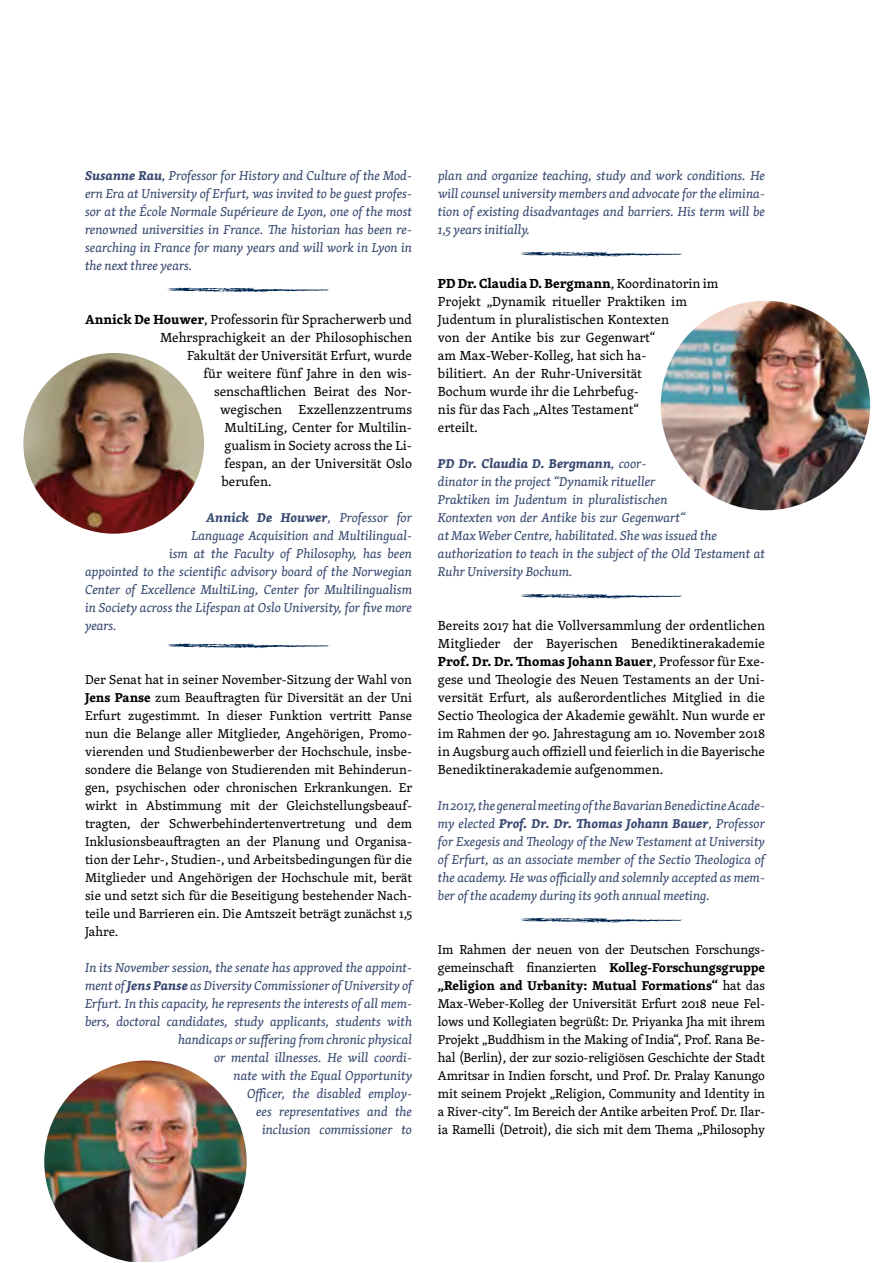
<style>
.page{position:relative;width:893px;height:1263px;background:#fff}
.page>*{position:absolute;margin:0;border:0;box-sizing:border-box;transform-origin:0 0}
.t1{font:13.5px/18px "Skolar";color:#000}
.t2{font:13.5px "Skolar Bold 2";color:#000}
.t3{font:italic 13.2px/18px "Skolar";color:#374970;text-align:justify}
.t4{font:13.2px/18px "Skolar";letter-spacing:-.01em;color:#000;text-align:justify}
.t5{font:13.2px "Skolar Bold 2";letter-spacing:-.01em;color:#000}
.t6{font:italic 700 13.2px "Skolar";color:#374970}
.s1{font-weight:700}
.s2{font-family:"Skolar Bold 2"}
.s3{font-weight:400}
.s4{font-family:"Skolar"}
</style>
<div class="page">
<svg style="left:167px;top:288px;width:163px;height:4px"></svg>
<svg style="left:167px;top:644px;width:163px;height:4px"></svg>
<svg style="left:520px;top:252px;width:163px;height:4px"></svg>
<svg style="left:520px;top:594px;width:163px;height:4px"></svg>
<svg style="left:520px;top:918px;width:163px;height:4px"></svg>
<img style="left:661px;top:301px;width:209px;height:209px;border-radius:105px">
<img style="left:44px;top:1060px;width:203px;height:202px">
<img style="left:23px;top:353px;width:181px;height:181px;border-radius:90px">
<p class="t3" style="left:85px;top:166px;width:329px"><span class="s1">Susanne Rau</span>, Professor for History and Culture of the Mod&shy;ern Era at University of Erfurt, was invited to be guest profes&shy;sor at the École Normale Supérieure de Lyon, one of the most renowned universities in France. The historian has been re&shy;searching in France for many years and will work in Lyon in the next three years.</p>
<p class="t1" style="left:85px;top:310px;width:329px"><span class="s2">Annick De Houwer</span>, Professorin für Spracherwerb und</p>
<p class="t1" style="left:160px;top:328px;width:254px">Mehrsprachigkeit an der Philosophischen</p>
<p class="t1" style="left:187px;top:346px;width:227px">Fakultät der Universität Erfurt, wurde</p>
<p class="t1" style="left:204px;top:364px;width:210px">für weitere fünf Jahre in den wis-</p>
<p class="t1" style="left:214px;top:382px;width:199px">senschaftlichen Beirat des Nor-</p>
<p class="t1" style="left:220px;top:400px;width:193px">wegischen Exzellenzzentrums</p>
<p class="t1" style="left:225px;top:418px;width:189px">MultiLing, Center for Multilin-</p>
<p class="t1" style="left:225px;top:436px;width:189px">gualism in Society across the Li-</p>
<p class="t1" style="left:225px;top:454px;width:189px">fespan, an der Universität Oslo</p>
<p class="t1" style="left:222px;top:472px;width:52px">berufen.</p>
<p class="t6" style="left:207px;top:507px;width:207px">Annick De Houwer<span class="s3">, Professor for</span></p>
<p class="t3" style="left:192px;top:526px;width:222px">Language Acquisition and Multilingual-</p>
<p class="t3" style="left:169px;top:544px;width:245px">ism at the Faculty of Philosophy, has been</p>
<p class="t3" style="left:85px;top:562px;width:329px">appointed to the scientific advisory board of the Norwegian</p>
<p class="t3" style="left:85px;top:580px;width:329px">Center of Excellence MultiLing, Center for Multilingualism</p>
<p class="t3" style="left:85px;top:598px;width:329px">in Society across the Lifespan at Oslo University, for five more</p>
<p class="t3" style="left:85px;top:616px;width:33px">years.</p>
<p class="t4" style="left:85px;top:670px;width:329px">Der Senat hat in seiner November-Sitzung der Wahl von <span class="s2">Jens Panse</span> zum Beauftragten für Diversität an der Uni Erfurt zugestimmt. In dieser Funktion vertritt Panse nun die Belange aller Mitglieder, Angehörigen, Promo&shy;vierenden und Studienbewerber der Hochschule, insbe&shy;sondere die Belange von Studierenden mit Behinderun&shy;gen, psychischen oder chronischen Erkrankungen. Er wirkt in Abstimmung mit der Gleichstellungsbeauf&shy;tragten, der Schwerbehindertenvertretung und dem Inklusionsbeauftragten an der Planung und Organisa&shy;tion der Lehr-, Studien-, und Arbeitsbedingungen für die Mitglieder und Angehörigen der Hochschule mit, berät sie und setzt sich für die Beseitigung bestehender Nach&shy;teile und Barrieren ein. Die Amtszeit beträgt zunächst 1,5<br>Jahre.</p>
<p class="t3" style="left:85px;top:958px;width:329px;text-align:right">In its November session, the senate has approved the appoint&shy;ment of <span class="s1">Jens Panse</span> as Diversity Commissioner of University of Erfurt. In this capacity, he represents the interests of all mem&shy;bers, doctoral candidates, study applicants, students with handicaps or suffering from chronic physical<br>or mental illnesses. He will coordi-<br>nate with the Equal Opportunity<br>Officer, the disabled employ-<br>ees representatives and the<br>inclusion commissioner to</p>
<p class="t3" style="left:438px;top:166px;width:329px">plan and organize teaching, study and work conditions. He will counsel university members and advocate for the elimina&shy;tion of existing disadvantages and barriers. His term will be 1,5 years initially.</p>
<p class="t2" style="left:438px;top:273px;width:282px">PD Dr. Claudia D. Bergmann<span class="s4">, Koordinatorin im</span></p>
<p class="t1" style="left:438px;top:292px;width:250px">Projekt „Dynamik ritueller Praktiken im<br>Judentum in pluralistischen Kontexten von der Antike bis zur Gegenwart“<br>am Max-Weber-Kolleg, hat sich ha&shy;bilitiert. An der Ruhr-Universität<br>Bochum wurde ihr die Lehrbefug-<br>nis für das Fach „Altes Testament“<br>erteilt.</p>
<p class="t3" style="left:438px;top:454px;width:328px;text-align:left"><span class="s1">PD Dr. Claudia D. Bergmann</span>, coor-<br>dinator in the project “Dynamik ritueller<br>Praktiken im Judentum in pluralistischen<br>Kontexten von der Antike bis zur Gegenwart“<br>at Max Weber Centre, habilitated. She was issued the authorization to teach in the subject of the Old Testament at Ruhr University Bochum.</p>
<p class="t1" style="left:438px;top:616px;width:329px">Bereits 2017 hat die Vollversammlung der ordentlichen<br>Mitglieder der Bayerischen Benediktinerakademie</p>
<p class="t2" style="left:438px;top:651px;width:328px">Prof. Dr. Dr. Thomas Johann Bauer<span class="s4">, Professor für Exe-</span></p>
<p class="t1" style="left:438px;top:670px;width:329px;text-align:justify">gese und Theologie des Neuen Testaments an der Uni&shy;versität Erfurt, als außerordentliches Mitglied in die Sectio Theologica der Akademie gewählt. Nun wurde er im Rahmen der 90. Jahrestagung am 10. November 2018 in Augsburg auch offiziell und feierlich in die Bayerische Benediktinerakademie aufgenommen.</p>
<p class="t3" style="left:438px;top:796px;width:329px">In 2017, the general meeting of the Bavarian Benedictine Acade&shy;my elected <span class="s1">Prof. Dr. Dr. Thomas Johann Bauer</span>, Professor for Exegesis and Theology of the New Testament at University of Erfurt, as an associate member of the Sectio Theologica of the academy. He was officially and solemnly accepted as mem&shy;ber of the academy during its 90th annual meeting.</p>
<p class="t4" style="left:438px;top:940px;width:329px">Im Rahmen der neuen von der Deutschen Forschungs&shy;gemeinschaft finanzierten <span class="s2">Kolleg-Forschungsgruppe</span></p>
<p class="t5" style="left:438px;top:975px;width:328px">„Religion and Urbanity: Mutual Formations“ <span class="s4">hat das</span></p>
<p class="t4" style="left:438px;top:994px;width:329px">Max-Weber-Kolleg der Universität Erfurt 2018 neue Fel&shy;lows und Kollegiaten begrüßt: Dr. Priyanka Jha mit ihrem Projekt „Buddhism in the Making of India“, Prof. Rana Be&shy;hal (Berlin), der zur sozio-religiösen Geschichte der Stadt Amritsar in Indien forscht, und Prof. Dr. Pralay Kanungo mit seinem Projekt „Religion, Community and Identity in a River-city“. Im Bereich der Antike arbeiten Prof. Dr. Ilar&shy;ia Ramelli (Detroit), die sich mit dem Thema „Philosophy</p>
</div>
